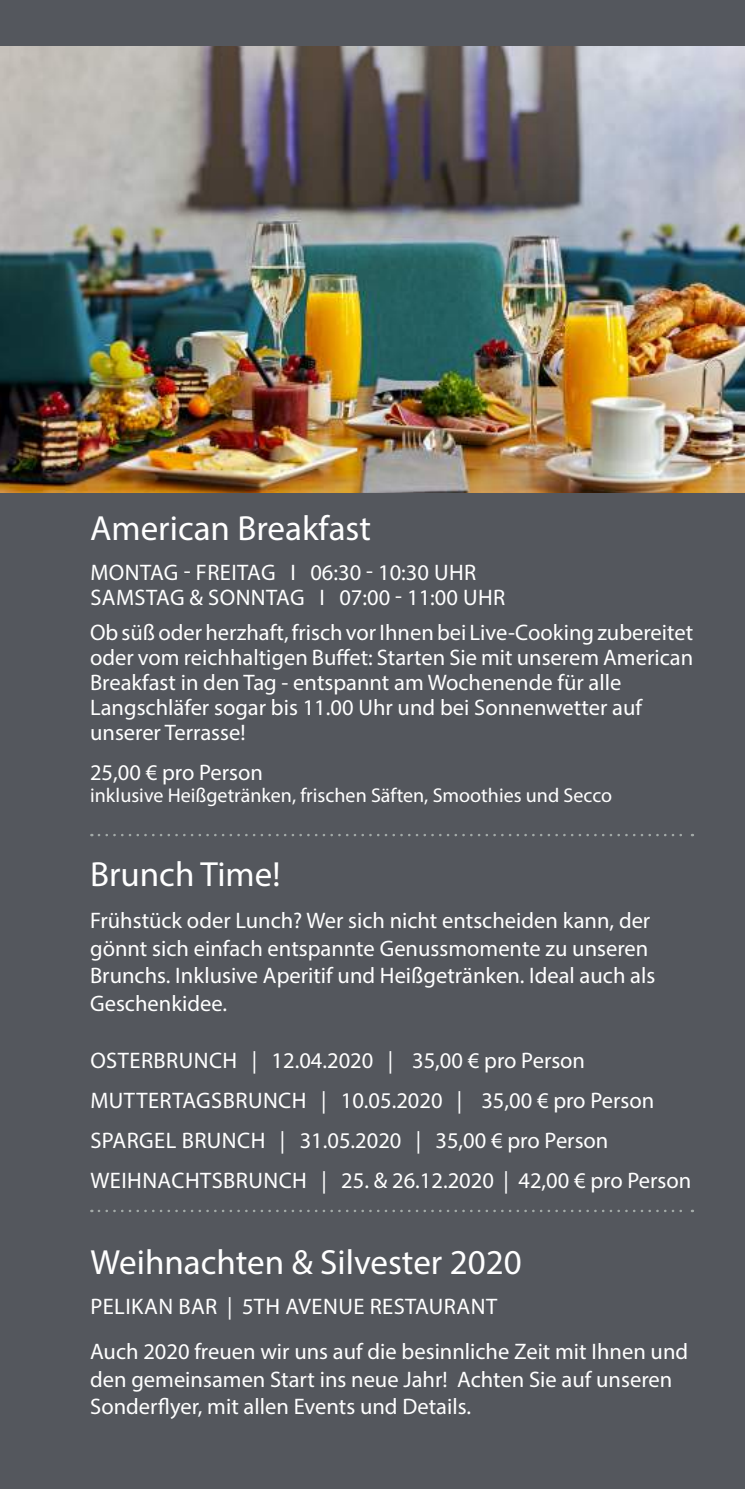
<style>
.page{position:relative;width:745px;height:1489px;background:#fff}
.page>*{position:absolute;margin:0;border:0;box-sizing:border-box;transform-origin:0 0}
.t1{font:35px "Myriad Pro";color:#fff}
.t2{font:22.5px/25px "Myriad Pro";color:#fff}
.t3{font:22.5px/25px "Myriad Pro";letter-spacing:.02em;color:#fff}
.t4{font:20px "Myriad Pro";color:#fff}
</style>
<div class="page">
<img style="left:0;top:0;width:744px;height:1488px">
<svg style="left:99px;top:833px;width:593px;height:3px;background:#63676b"></svg>
<svg style="left:99px;top:1209px;width:593px;height:3px;background:#64686c"></svg>
<h1 class="t1" style="left:90px;top:506px;width:282px">American Breakfast</h1>
<p class="t3" style="left:90px;top:559px;width:416px">MONTAG - FREITAG I 06:30 - 10:30 UHR<br>SAMSTAG &amp; SONNTAG I 07:00 - 11:00 UHR</p>
<p class="t2" style="left:90px;top:619px;width:604px">Ob süß oder herzhaft, frisch vor Ihnen bei Live-Cooking zubereitet oder vom reichhaltigen Buffet: Starten Sie mit unserem American Breakfast in den Tag - entspannt am Wochenende für alle Langschläfer sogar bis 11.00 Uhr und bei Sonnenwetter auf unserer Terrasse!</p>
<p class="t2" style="left:90px;top:759px;width:174px">25,00 € pro Person</p>
<p class="t4" style="left:90px;top:783px;width:523px">inklusive Heißgetränken, frischen Säften, Smoothies und Secco</p>
<h1 class="t1" style="left:90px;top:853px;width:192px">Brunch Time!</h1>
<p class="t2" style="left:90px;top:906px;width:566px;line-height:27.5px">Frühstück oder Lunch? Wer sich nicht entscheiden kann, der gönnt sich einfach entspannte Genussmomente zu unseren Brunchs. Inklusive Aperitif und Heißgetränken. Ideal auch als Geschenkidee.</p>
<p class="t2" style="left:90px;top:1040px;width:602px;line-height:40px">OSTERBRUNCH | 12.04.2020 | 35,00 € pro Person MUTTERTAGSBRUNCH | 10.05.2020 | 35,00 € pro Person SPARGEL BRUNCH | 31.05.2020 | 35,00 € pro Person WEIHNACHTSBRUNCH | 25. &amp; 26.12.2020 | 42,00 € pro Person</p>
<h1 class="t1" style="left:90px;top:1240px;width:432px">Weihnachten &amp; Silvester 2020</h1>
<p class="t2" style="left:90px;top:1283px;width:599px;line-height:45px">PELIKAN BAR | 5TH AVENUE RESTAURANT<br>Auch 2020 freuen wir uns auf die besinnliche Zeit mit Ihnen und</p>
<p class="t2" style="left:90px;top:1364px;width:583px;line-height:27.5px">den gemeinsamen Start ins neue Jahr! Achten Sie auf unseren<br>Sonderflyer, mit allen Events und Details.</p>
</div>
